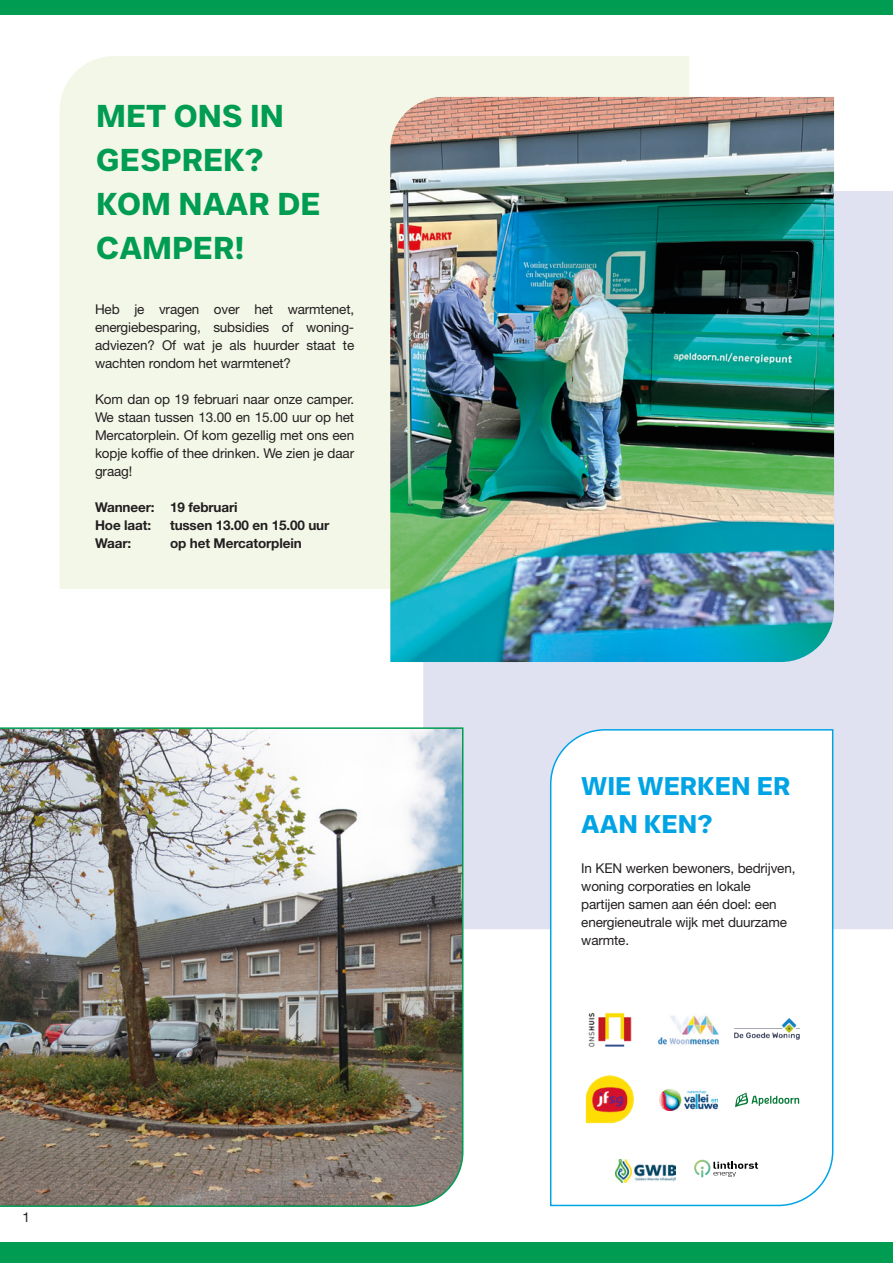
<style>
.page{position:relative;width:893px;height:1263px;background:#fff}
.page>*{position:absolute;margin:0;border:0;box-sizing:border-box;transform-origin:0 0}
.Paragraph_Style_1{font:700 31.65px/43.8px "JUST Sans";color:#009c52}
.Paragraph_Style_1-2{font:700 25.65px/37.8px "JUST Sans";color:#00a4e4}
.Voorwoord{font:13.5px/18px "Helvetica Neue LT Std";letter-spacing:-.01em;color:#231f20;text-align:justify}
.Voorwoord-2{font:700 13.5px "Helvetica Neue LT Std";letter-spacing:-.01em;color:#231f20}
</style>
<div class="page">
<div style="left:423px;top:191px;width:470px;height:738px;background:#e1e2f1"></div>
<div style="left:0;top:0;width:893px;height:15px;background:#009c52"></div>
<div style="left:0;top:1242px;width:893px;height:21px;background:#009c52"></div>
<div style="left:60px;top:56px;width:629px;height:533px;background:#f3f7e8"></div>
<img style="left:390px;top:97px;width:444px;height:565px">
<img style="left:0;top:727px;width:464px;height:480px">
<svg style="left:549px;top:728px;width:285px;height:479px"></svg>
<img style="left:585px;top:1009px;width:50px;height:49px">
<img style="left:656px;top:1013px;width:64px;height:32px">
<img style="left:735px;top:1019px;width:64px;height:21px">
<img style="left:577px;top:1068px;width:65px;height:64px">
<img style="left:616px;top:1159px;width:60px;height:24px">
<img style="left:659px;top:1089px;width:58px;height:22px">
<svg style="left:694px;top:1160px;width:64px;height:17px"></svg>
<svg style="left:735px;top:1092px;width:64px;height:15px"></svg>
<p class="Paragraph_Style_1" style="left:96px;top:94px;width:189px">MET ONS IN<br>GESPREK?</p>
<p class="Paragraph_Style_1" style="left:96px;top:182px;width:226px">KOM NAAR DE<br>CAMPER!</p>
<p class="Voorwoord" style="left:95px;top:300px;width:261px">Heb je vragen over het warmtenet, energiebesparing, subsidies of woning&shy;adviezen? Of wat je als huurder staat te wachten rondom het warmtenet?</p>
<p class="Voorwoord" style="left:95px;top:390px;width:261px">Kom dan op 19 februari naar onze camper.<br>We staan tussen 13.00 en 15.00 uur op het Mercatorplein. Of kom gezellig met ons een kopje koffie of thee drinken. We zien je daar graag!</p>
<p class="Voorwoord-2" style="left:95px;top:499px;width:144px">Wanneer: 19 februari</p>
<p class="Voorwoord-2" style="left:95px;top:517px;width:58px">Hoe laat:</p>
<p class="Voorwoord-2" style="left:170px;top:517px;width:161px">tussen 13.00 en 15.00 uur</p>
<p class="Voorwoord-2" style="left:95px;top:535px;width:38px">Waar:</p>
<p class="Voorwoord-2" style="left:170px;top:535px;width:133px">op het Mercatorplein</p>
<p class="Voorwoord" style="left:22px;top:1207px;width:9px">1</p>
<p class="Paragraph_Style_1-2" style="left:581px;top:767px;width:211px">WIE WERKEN ER<br>AAN KEN?</p>
<p class="Voorwoord" style="left:581px;top:859px;width:216px;text-align:left">In KEN werken bewoners, bedrijven, woning corporaties en lokale partijen samen aan één doel: een energieneutrale wijk met duurzame warmte.</p>
</div>
